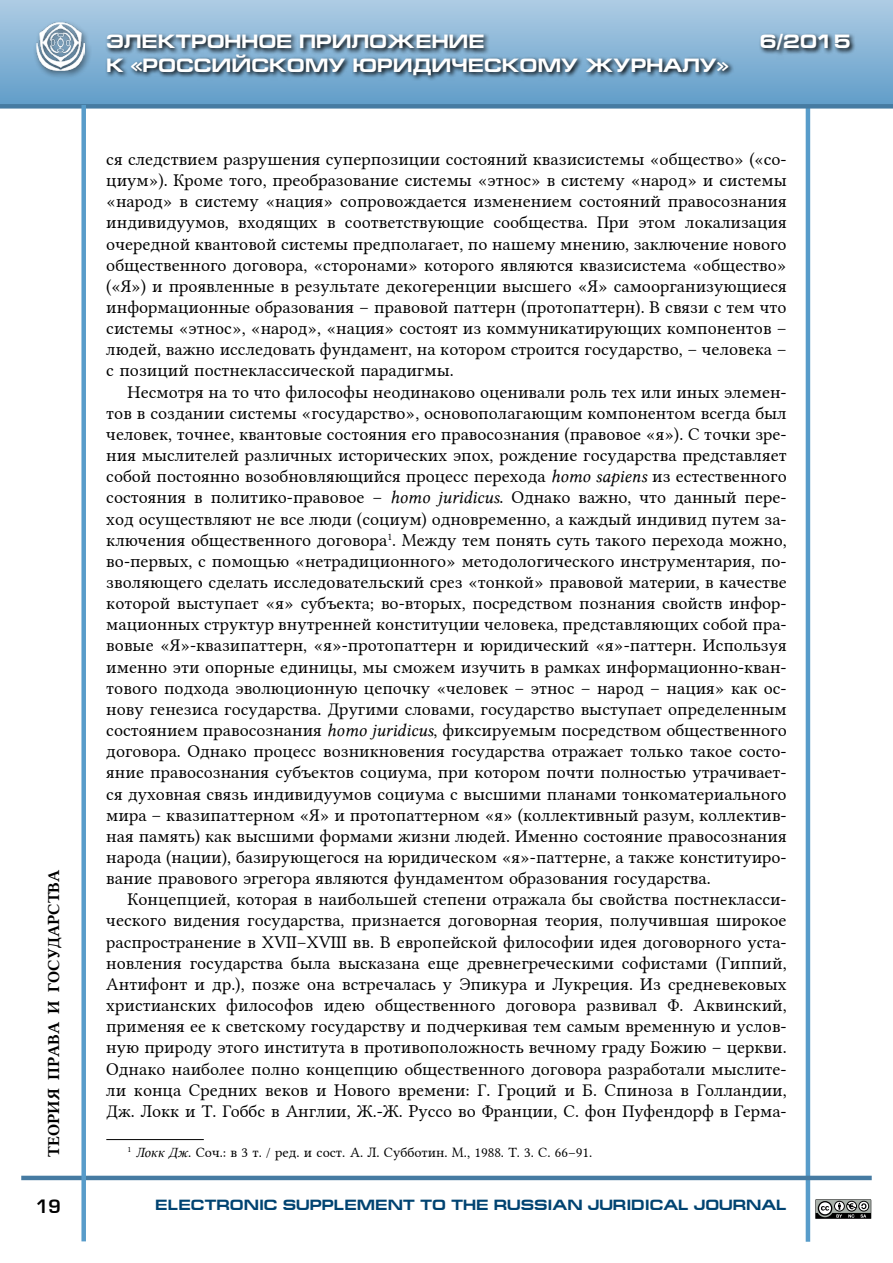
<style>
.page{position:relative;width:893px;height:1263px;background:#fff}
.page>*{position:absolute;margin:0;border:0;box-sizing:border-box;transform-origin:0 0}
.t1{font:700 19.5px "Europe Ext";color:#fff}
.t2{font:18px/21.1px "Lin Libertine";color:#000;text-align:justify}
.t3{font:18px "Europe Demi Normal";color:#000}
.t4{font:16.5px "Lin Libertine B";color:#000}
.t5{font:700 15px "Europe Ext";color:#004371}
.t6{font:14.25px "Lin Libertine";color:#000}
.s1{font-family:"Lin Libertine I"}
</style>
<div class="page">
<hr style="left:806px;top:91px;width:4px;height:1151px;background:#589cca">
<hr style="left:21px;top:1176px;width:851px;height:4px;background:#467ba2">
<div style="left:0;top:0;width:893px;height:106px;background:linear-gradient(to bottom,#aecce4,#619dc9)"></div>
<div style="left:0;top:104px;width:893px;height:5px;background:#467ba2"></div>
<div style="left:81px;top:105px;width:5px;height:1136px;background:#589cca"></div>
<div style="left:33px;top:19px;width:59px;height:60px;background:#000;opacity:.63"></div>
<img style="left:37px;top:23px;width:47px;height:47px">
<svg style="left:105px;top:31px;width:751px;height:50px"></svg>
<svg style="left:815px;top:1199px;width:57px;height:20px"></svg>
<hr style="left:106px;top:1139px;width:98px;height:1px;background:#000">
<p class="t4" style="left:43px;top:1157px;width:289px;rotate:-90deg">теория права и государства</p>
<p class="t1" style="left:106px;top:31px;width:380px">ЭЛЕКТРОННОЕ ПРИЛОЖЕНИЕ</p>
<p class="t1" style="left:760px;top:31px;width:92px">6/2015</p>
<p class="t1" style="left:106px;top:54px;width:624px">К «РОССИЙСКОМУ ЮРИДИЧЕСКОМУ ЖУРНАЛУ»</p>
<p class="t2" style="left:106px;top:147px;width:682px">ся следствием разрушения суперпозиции состояний квазисистемы «общество» («со&shy;циум»). Кроме того, преобразование системы «этнос» в систему «народ» и системы «народ» в систему «нация» сопровождается изменением состояний правосознания индивидуумов, входящих в соответствующие сообщества. При этом локализация очередной квантовой системы предполагает, по нашему мнению, заключение нового общественного договора, «сторонами» которого являются квазисистема «общество» («Я») и проявленные в результате декогеренции высшего «Я» самоорганизующиеся информационные образования – правовой паттерн (протопаттерн). В связи с тем что системы «этнос», «народ», «нация» состоят из коммуникатирующих компонентов – людей, важно исследовать фундамент, на котором строится государство, – человека – с позиций постнеклассической парадигмы.</p>
<p class="t2" style="left:106px;top:379px;width:682px;text-indent:21px">Несмотря на то что философы неодинаково оценивали роль тех или иных элемен&shy;тов в создании системы «государство», основополагающим компонентом всегда был человек, точнее, квантовые состояния его правосознания (правовое «я»). С точки зре&shy;ния мыслителей различных исторических эпох, рождение государства представляет собой постоянно возобновляющийся процесс перехода <span class="s1">homo sapiens</span> из естественного состояния в политико-правовое – <span class="s1">homo juridicus</span>. Однако важно, что данный пере&shy;ход осуществляют не все люди (социум) одновременно, а каждый индивид путем за&shy;ключения общественного договора<sup>1</sup>. Между тем понять суть такого перехода можно, во-первых, с помощью «нетрадиционного» методологического инструментария, по&shy;зволяющего сделать исследовательский срез «тонкой» правовой материи, в качестве которой выступает «я» субъекта; во-вторых, посредством познания свойств инфор&shy;мационных структур внутренней конституции человека, представляющих собой пра&shy;вовые «Я»-квазипаттерн, «я»-протопаттерн и юридический «я»-паттерн. Используя именно эти опорные единицы, мы сможем изучить в рамках информационно-кван&shy;тового подхода эволюционную цепочку «человек – этнос – народ – нация» как ос&shy;нову генезиса государства. Другими словами, государство выступает определенным состоянием правосознания <span class="s1">homo juridicus</span>, фиксируемым посредством общественного договора. Однако процесс возникновения государства отражает только такое состо&shy;яние правосознания субъектов социума, при котором почти полностью утрачивает&shy;ся духовная связь индивидуумов социума с высшими планами тонкоматериального мира – квазипаттерном «Я» и протопаттерном «я» (коллективный разум, коллектив&shy;ная память) как высшими формами жизни людей. Именно состояние правосознания народа (нации), базирующегося на юридическом «я»-паттерне, а также конституиро&shy;вание правового эгрегора являются фундаментом образования государства.</p>
<p class="t2" style="left:106px;top:887px;width:682px;text-indent:21px">Концепцией, которая в наибольшей степени отражала бы свойства постнекласси&shy;ческого видения государства, признается договорная теория, получившая широкое распространение в XVII–XVIII вв. В европейской философии идея договорного уста&shy;новления государства была высказана еще древнегреческими софистами (Гиппий, Антифонт и др.), позже она встречалась у Эпикура и Лукреция. Из средневековых христианских философов идею общественного договора развивал Ф. Аквинский, применяя ее к светскому государству и подчеркивая тем самым временную и услов&shy;ную природу этого института в противоположность вечному граду Божию – церкви.<br>Однако наиболее полно концепцию общественного договора разработали мыслите&shy;ли конца Средних веков и Нового времени: Г. Гроций и Б. Спиноза в Голландии, Дж. Локк и Т. Гоббс в Англии, Ж.-Ж. Руссо во Франции, С. фон Пуфендорф в Герма-</p>
<p class="t6" style="left:128px;top:1141px;width:466px"><sup>1</sup> <span class="s1">Локк Дж</span>. Соч.: в 3 т. / ред. и сост. А. Л. Субботин. М., 1988. Т. 3. С. 66–91.</p>
<p class="t3" style="left:36px;top:1196px;width:27px">19</p>
<p class="t5" style="left:155px;top:1196px;width:633px">ELECTRONIC SUPPLEMENT TO THE RUSSIAN JURIDICAL JOURNAL</p>
</div>
